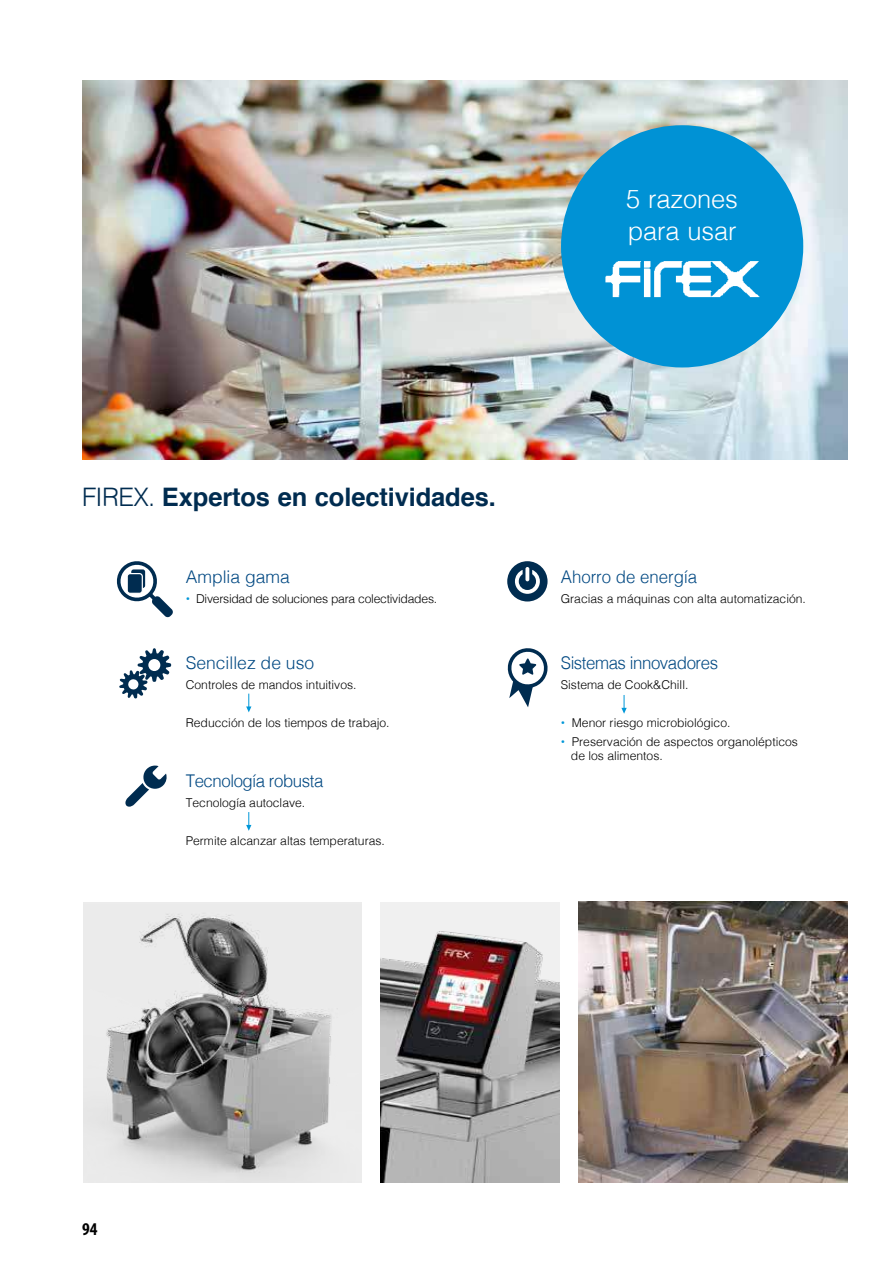
<style>
.page{position:relative;width:893px;height:1263px;background:#fff}
.page>*{position:absolute;margin:0;border:0;box-sizing:border-box;transform-origin:0 0}
.t1{font:700 25.5px "Helvetica";letter-spacing:-.005em;color:#002c50}
.t2{font:300 25.5px/31.5px "Helvetica";letter-spacing:-.005em;color:#fff}
.t3{font:700 condensed 18px "Myriad Pro";color:#000}
.t4{font:300 17.55px "Helvetica";letter-spacing:-.025em;color:#004882;scale:.96 1}
.t5{font:300 17.55px "Helvetica";color:#004882}
.t6{font:300 17.55px "Helvetica";color:#004882;scale:.96 1}
.t7{font:300 12.15px/14.5px "Helvetica";color:#000}
.t8{font:300 12.15px "Helvetica";letter-spacing:-.02em;color:#000}
.s1{font-weight:300}
.s2{font-family:"Helvetica Neue";font-weight:400;color:#0097d8}
</style>
<div class="page">
<img style="left:82px;top:81px;width:765px;height:379px">
<img style="left:381px;top:902px;width:179px;height:280px">
<img style="left:578px;top:902px;width:269px;height:280px">
<img style="left:83px;top:904px;width:278px;height:278px">
<div style="left:561px;top:125px;width:242px;height:242px;background:#0092d5;border-radius:50%"></div>
<svg style="left:116px;top:561px;width:57px;height:56px"></svg>
<svg style="left:507px;top:561px;width:41px;height:40px"></svg>
<img style="left:605px;top:261px;width:155px;height:37px">
<svg style="left:125px;top:765px;width:42px;height:42px"></svg>
<svg style="left:119px;top:648px;width:52px;height:50px"></svg>
<svg style="left:246px;top:694px;width:5px;height:18px"></svg>
<svg style="left:246px;top:812px;width:5px;height:19px"></svg>
<svg style="left:507px;top:648px;width:41px;height:59px"></svg>
<svg style="left:621px;top:695px;width:6px;height:19px"></svg>
<h1 class="t2" style="left:626px;top:186px;width:113px">5 razones para usar</h1>
<h1 class="t1" style="left:82px;top:487px;width:415px"><span class="s1">FIREX.</span> Expertos en colectividades.</h1>
<h3 class="t5" style="left:186px;top:569px;width:106px">Amplia gama</h3>
<p class="t8" style="left:186px;top:593px;width:253px"><span class="s2">•</span> Diversidad de soluciones para colectividades.</p>
<h3 class="t5" style="left:186px;top:656px;width:130px">Sencillez de uso</h3>
<p class="t7" style="left:186px;top:679px;width:172px">Controles de mandos intuitivos.</p>
<p class="t7" style="left:186px;top:717px;width:205px">Reducción de los tiempos de trabajo.</p>
<h3 class="t4" style="left:186px;top:774px;width:145px">Tecnología robusta</h3>
<p class="t7" style="left:186px;top:797px;width:121px">Tecnología autoclave.</p>
<p class="t7" style="left:186px;top:834px;width:201px">Permite alcanzar altas temperaturas.</p>
<h3 class="t6" style="left:561px;top:569px;width:144px">Ahorro de energía</h3>
<p class="t7" style="left:561px;top:592px;width:247px">Gracias a máquinas con alta automatización.</p>
<h3 class="t4" style="left:561px;top:656px;width:165px">Sistemas innovadores</h3>
<p class="t7" style="left:561px;top:679px;width:129px">Sistema de Cook&amp;Chill.</p>
<p class="t7" style="left:561px;top:717px;width:171px"><span class="s2">•</span> Menor riesgo microbiológico.</p>
<p class="t7" style="left:571px;top:735px;width:229px;text-indent:-10px"><span class="s2">•</span> Preservación de aspectos organolépticos de los alimentos.</p>
<h2 class="t3" style="left:82px;top:1219px;width:17px">94</h2>
</div>
